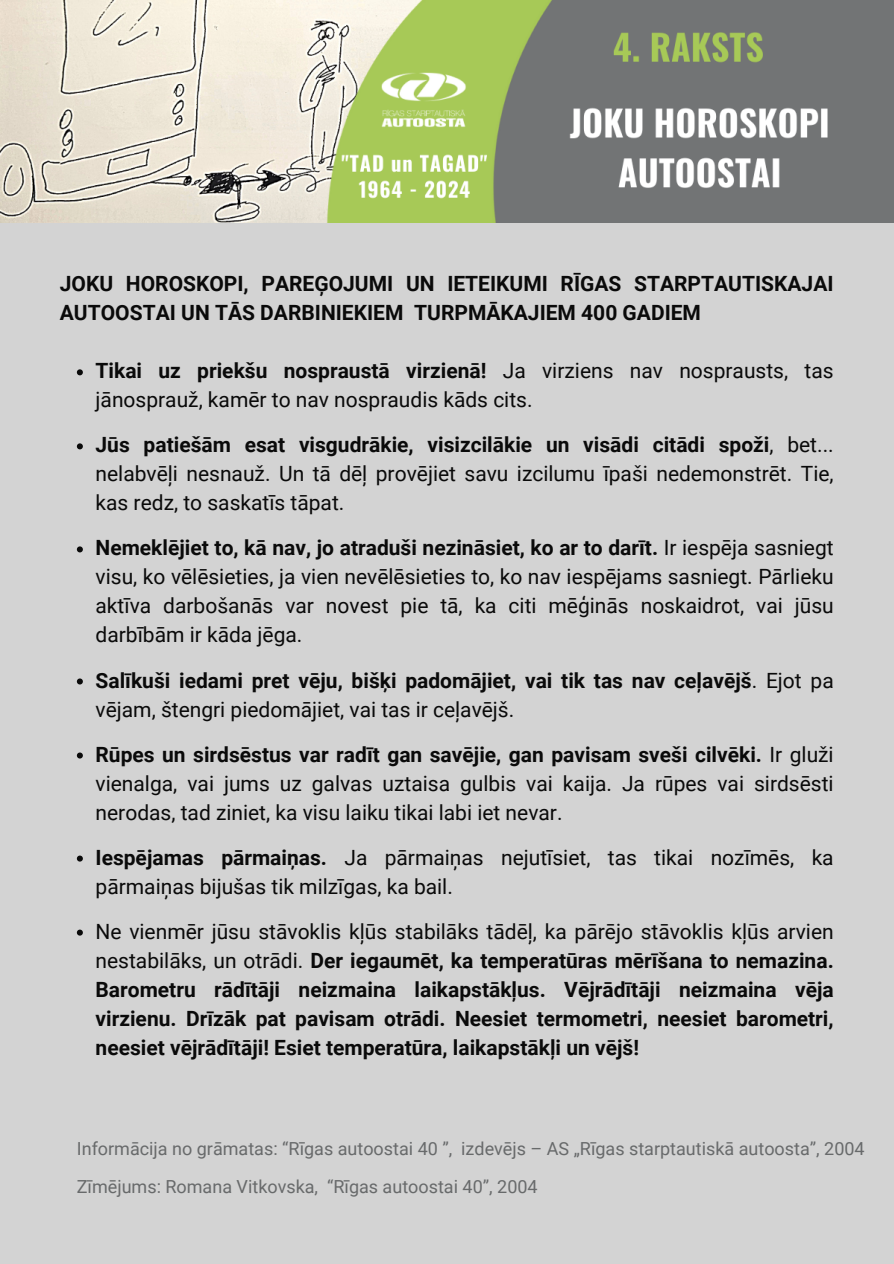
<style>
.page{position:relative;width:894px;height:1264px;background:#fff}
.page>*{position:absolute;margin:0;border:0;box-sizing:border-box;transform-origin:0 0}
.t1{font:21px/29px "Roboto";color:#0a0a0a;text-align:justify}
.t2{font:700 21px/29px "Roboto";color:#0a0a0a}
.t3{font:18px "Roboto";color:#686a6b}
.s1{font-weight:700}
.s2{font-weight:400}
</style>
<div class="page">
<div style="left:0;top:0;width:893px;height:1263px;background:#d3d3d3"></div>
<svg style="left:77px;top:369px;width:6px;height:6px"></svg>
<svg style="left:77px;top:443px;width:6px;height:6px"></svg>
<svg style="left:77px;top:546px;width:6px;height:6px"></svg>
<svg style="left:77px;top:678px;width:6px;height:6px"></svg>
<svg style="left:77px;top:752px;width:6px;height:6px"></svg>
<svg style="left:77px;top:855px;width:6px;height:6px"></svg>
<svg style="left:77px;top:929px;width:6px;height:6px"></svg>
<img style="left:0;top:0;width:893px;height:223px">
<p class="t2" style="left:60px;top:270px;width:775px">JOKU HOROSKOPI, PAREĢOJUMI UN IETEIKUMI RĪGAS STARPTAUTISKAJAI<br>AUTOOSTAI UN TĀS DARBINIEKIEM TURPMĀKAJIEM 400 GADIEM</p>
<p class="t1" style="left:96px;top:357px;width:739px"><span class="s1">Tikai uz priekšu nospraustā virzienā!</span> Ja virziens nav nosprausts, tas jānosprauž, kamēr to nav nospraudis kāds cits.</p>
<p class="t1" style="left:96px;top:431px;width:739px"><span class="s1">Jūs patiešām esat visgudrākie, visizcilākie un visādi citādi spoži</span>, bet... nelabvēļi nesnauž. Un tā dēļ provējiet savu izcilumu īpaši nedemonstrēt. Tie, kas redz, to saskatīs tāpat.</p>
<p class="t1" style="left:96px;top:534px;width:739px"><span class="s1">Nemeklējiet to, kā nav, jo atraduši nezināsiet, ko ar to darīt.</span> Ir iespēja sasniegt visu, ko vēlēsieties, ja vien nevēlēsieties to, ko nav iespējams sasniegt. Pārlieku aktīva darbošanās var novest pie tā, ka citi mēģinās noskaidrot, vai jūsu darbībām ir kāda jēga.</p>
<p class="t2" style="left:96px;top:666px;width:739px">Salīkuši iedami pret vēju, bišķi padomājiet, vai tik tas nav ceļavējš<span class="s2">. Ejot pa vējam, štengri piedomājiet, vai tas ir ceļavējš.</span></p>
<p class="t1" style="left:96px;top:740px;width:739px"><span class="s1">Rūpes un sirdsēstus var radīt gan savējie, gan pavisam sveši cilvēki.</span> Ir gluži vienalga, vai jums uz galvas uztaisa gulbis vai kaija. Ja rūpes vai sirdsēsti nerodas, tad ziniet, ka visu laiku tikai labi iet nevar.</p>
<p class="t1" style="left:96px;top:843px;width:739px"><span class="s1">Iespējamas pārmaiņas.</span> Ja pārmaiņas nejutīsiet, tas tikai nozīmēs, ka pārmaiņas bijušas tik milzīgas, ka bail.</p>
<p class="t2" style="left:96px;top:917px;width:739px;text-align:justify"><span class="s2">Ne vienmēr jūsu stāvoklis kļūs stabilāks tādēļ, ka pārējo stāvoklis kļūs arvien nestabilāks, un otrādi.</span> Der iegaumēt, ka temperatūras mērīšana to nemazina.<br>Barometru rādītāji neizmaina laikapstākļus. Vējrādītāji neizmaina vēja virzienu. Drīzāk pat pavisam otrādi. Neesiet termometri, neesiet barometri, neesiet vējrādītāji! Esiet temperatūra, laikapstākļi un vējš!</p>
<p class="t3" style="left:77px;top:1137px;width:789px">Informācija no grāmatas: “Rīgas autoostai 40 ”, izdevējs – AS „Rīgas starptautiskā autoosta”, 2004</p>
<p class="t3" style="left:77px;top:1176px;width:462px">Zīmējums: Romana Vitkovska, “Rīgas autoostai 40”, 2004</p>
</div>
